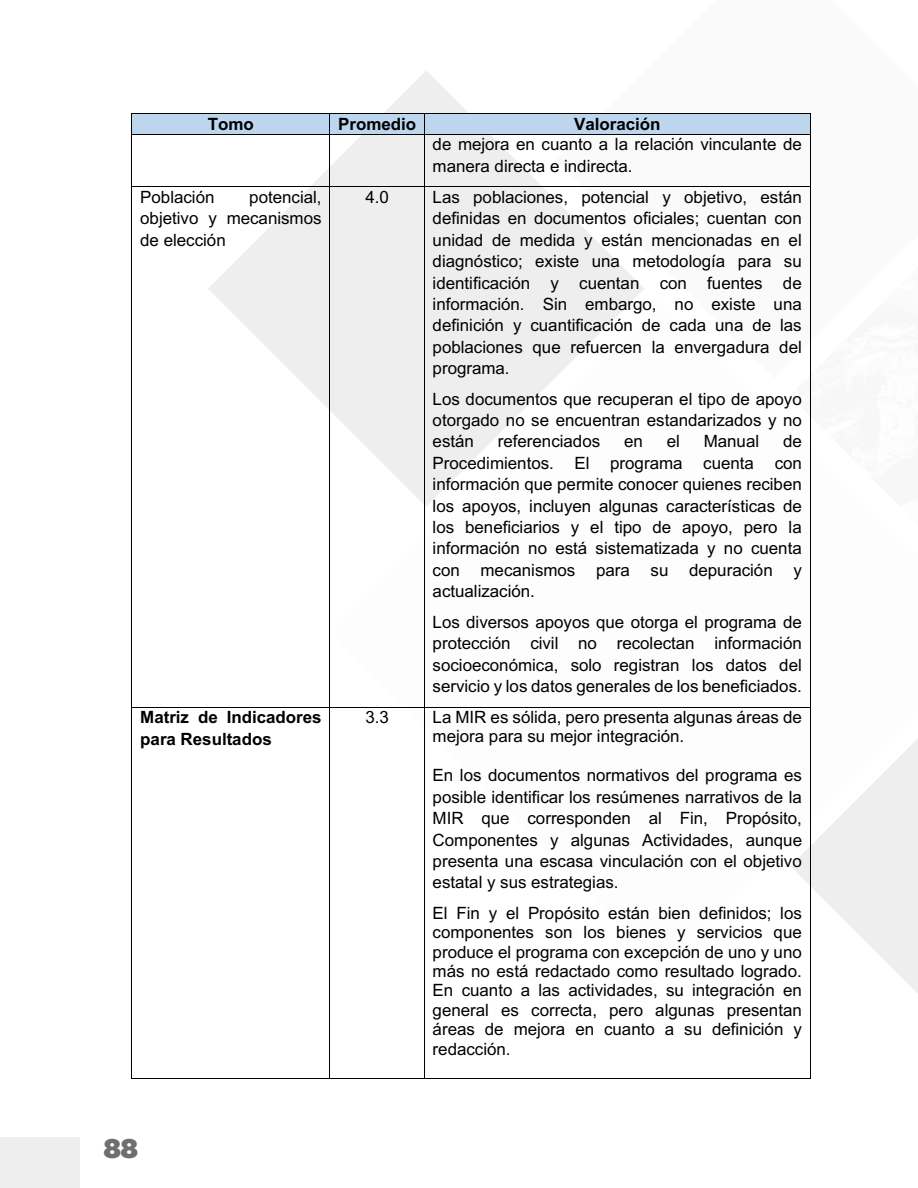
<style>
.page{position:relative;width:918px;height:1188px;background:#fff}
.page>*{position:absolute;margin:0;border:0;box-sizing:border-box;transform-origin:0 0}
.t1{font:900 27px "Gotham";color:#706f6f}
.t2{font:16.95px/21.5px "Arial";color:#000;text-align:justify}
.t3{font:700 16.95px/21.5px "Arial";color:#000}
</style>
<div class="page">
<div style="left:0;top:1137px;width:80px;height:50px;background:#eee"></div>
<svg style="left:791px;top:739px;width:127px;height:227px;fill:#eee"></svg>
<svg style="left:208px;top:71px;width:436px;height:435px;fill:#eee"></svg>
<div style="left:132px;top:114px;width:197px;height:20px;background:#bdd6ee"></div>
<div style="left:330px;top:114px;width:94px;height:20px;background:#bdd6ee"></div>
<div style="left:425px;top:114px;width:385px;height:20px;background:#bdd6ee"></div>
<hr style="left:132px;top:113px;width:197px;height:1px;background:#000">
<hr style="left:330px;top:113px;width:94px;height:1px;background:#000">
<hr style="left:425px;top:113px;width:385px;height:1px;background:#000">
<svg style="left:131px;top:113px;width:1px;height:21px"></svg>
<hr style="left:132px;top:134px;width:197px;height:1px;background:#000">
<svg style="left:329px;top:113px;width:1px;height:21px"></svg>
<hr style="left:330px;top:134px;width:94px;height:1px;background:#000">
<svg style="left:424px;top:113px;width:1px;height:21px"></svg>
<hr style="left:425px;top:134px;width:385px;height:1px;background:#000">
<svg style="left:810px;top:113px;width:1px;height:21px"></svg>
<hr style="left:131px;top:134px;width:1px;height:52px;background:#000">
<hr style="left:329px;top:134px;width:1px;height:52px;background:#000">
<hr style="left:424px;top:134px;width:1px;height:52px;background:#000">
<hr style="left:810px;top:134px;width:1px;height:52px;background:#000">
<hr style="left:132px;top:186px;width:197px;height:1px;background:#000">
<hr style="left:330px;top:186px;width:94px;height:1px;background:#000">
<hr style="left:425px;top:186px;width:385px;height:1px;background:#000">
<hr style="left:131px;top:187px;width:1px;height:520px;background:#000">
<hr style="left:329px;top:187px;width:1px;height:520px;background:#000">
<hr style="left:424px;top:187px;width:1px;height:520px;background:#000">
<hr style="left:810px;top:187px;width:1px;height:520px;background:#000">
<hr style="left:132px;top:707px;width:197px;height:1px;background:#000">
<hr style="left:330px;top:707px;width:94px;height:1px;background:#000">
<hr style="left:425px;top:707px;width:385px;height:1px;background:#000">
<hr style="left:131px;top:707px;width:1px;height:371px;background:#000">
<hr style="left:132px;top:1078px;width:197px;height:1px;background:#000">
<hr style="left:329px;top:707px;width:1px;height:371px;background:#000">
<hr style="left:330px;top:1078px;width:94px;height:1px;background:#000">
<hr style="left:424px;top:707px;width:1px;height:371px;background:#000">
<hr style="left:425px;top:1078px;width:385px;height:1px;background:#000">
<hr style="left:810px;top:707px;width:1px;height:371px;background:#000">
<p class="t3" style="left:208px;top:113px;width:48px">Tomo</p>
<p class="t3" style="left:338px;top:113px;width:79px">Promedio</p>
<p class="t3" style="left:574px;top:113px;width:88px">Valoración</p>
<p class="t2" style="left:433px;top:133px;width:371px">de mejora en cuanto a la relación vinculante de manera directa e indirecta.</p>
<p class="t2" style="left:140px;top:186px;width:76px">Población</p>
<p class="t2" style="left:140px;top:186px;width:183px;text-indent:109px">potencial, objetivo y mecanismos de elección</p>
<p class="t2" style="left:365px;top:186px;width:25px">4.0</p>
<p class="t2" style="left:433px;top:186px;width:371px">Las poblaciones, potencial y objetivo, están definidas en documentos oficiales; cuentan con unidad de medida y están mencionadas en el diagnóstico; existe una metodología para su identificación y cuentan con fuentes de información. Sin embargo, no existe una definición y cuantificación de cada una de las poblaciones que refuercen la envergadura del programa.</p>
<p class="t2" style="left:433px;top:388px;width:371px">Los documentos que recuperan el tipo de apoyo otorgado no se encuentran estandarizados y no están</p>
<p class="t2" style="left:498px;top:431px;width:104px">referenciados</p>
<p class="t2" style="left:624px;top:431px;width:20px">en</p>
<p class="t2" style="left:667px;top:431px;width:15px">el</p>
<p class="t2" style="left:704px;top:431px;width:57px">Manual</p>
<p class="t2" style="left:433px;top:431px;width:371px;text-indent:350px">de Procedimientos. El programa cuenta con información que permite conocer quienes reciben los apoyos, incluyen algunas características de los beneficiarios y el tipo de apoyo, pero la información no está sistematizada y no cuenta con mecanismos para su depuración y actualización.</p>
<p class="t2" style="left:433px;top:611px;width:371px">Los diversos apoyos que otorga el programa de protección civil no recolectan información socioeconómica, solo registran los datos del servicio y los datos generales de los beneficiados.</p>
<p class="t3" style="left:140px;top:707px;width:183px">Matriz de Indicadores para Resultados</p>
<p class="t2" style="left:365px;top:706px;width:25px">3.3</p>
<p class="t2" style="left:433px;top:708px;width:371px;line-height:19.2px">La MIR es sólida, pero presenta algunas áreas de mejora para su mejor integración.</p>
<p class="t2" style="left:433px;top:765px;width:371px">En los documentos normativos del programa es posible identificar los resúmenes narrativos de la MIR que corresponden al Fin, Propósito, Componentes y algunas Actividades, aunque presenta una escasa vinculación con el objetivo estatal y sus estrategias.</p>
<p class="t2" style="left:433px;top:903px;width:371px;line-height:19.4px">El Fin y el Propósito están bien definidos; los componentes son los bienes y servicios que produce el programa con excepción de uno y uno más no está redactado como resultado logrado.<br>En cuanto a las actividades, su integración en general es correcta, pero algunas presentan áreas de mejora en cuanto a su definición y redacción.</p>
<h1 class="t1" style="left:104px;top:1130px;width:36px">88</h1>
</div>
